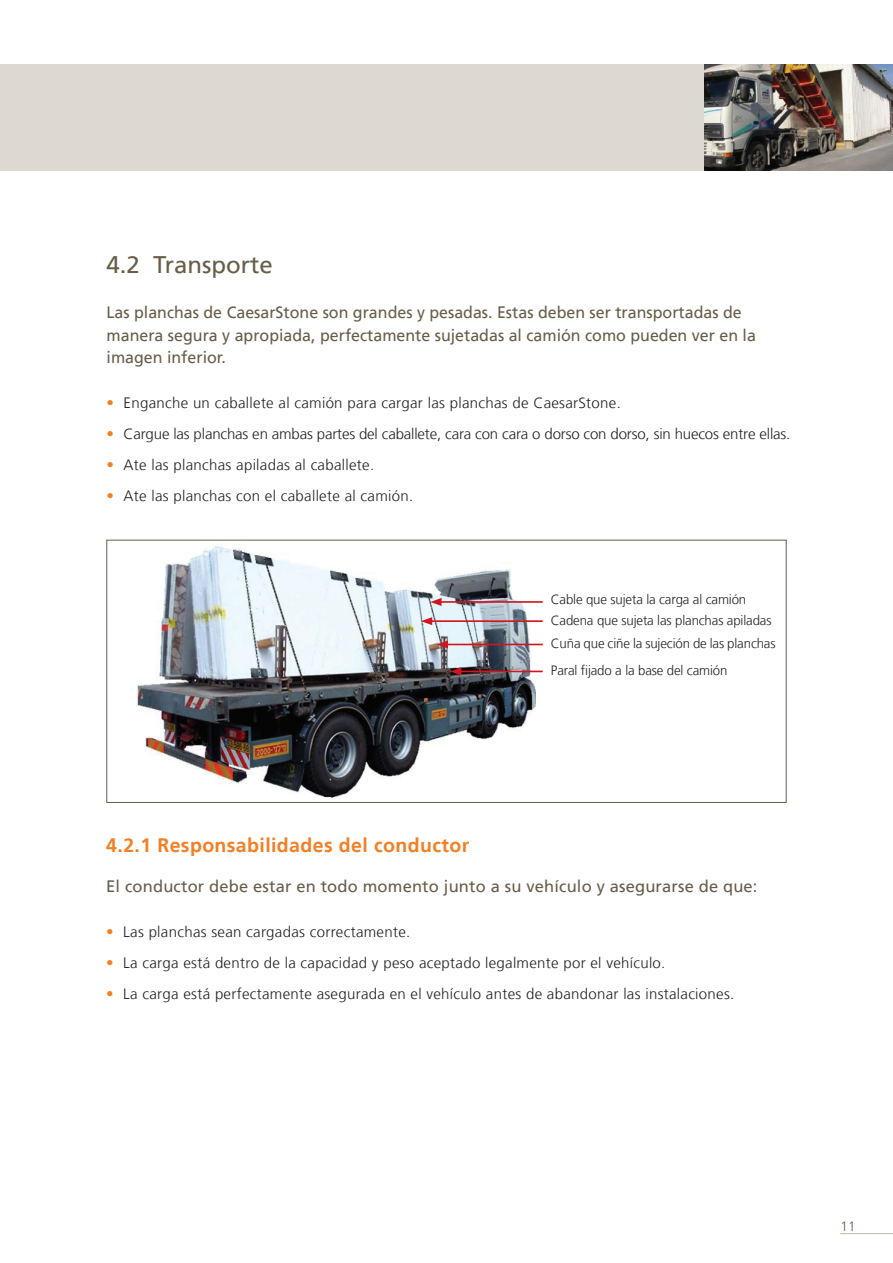
<style>
.page{position:relative;width:893px;height:1263px;background:#fff}
.page>*{position:absolute;margin:0;border:0;box-sizing:border-box;transform-origin:0 0}
.t1{font:24px "Frutiger";color:#685d49}
.t2{font:700 19.5px "Frutiger";letter-spacing:.02em;color:#f48026}
.t3{font:16.5px/22.5px "Frutiger";color:#685d49}
.t4{font:300 15px "Frutiger";letter-spacing:.02em;color:#231f20}
.t5{font:300 15px "Frutiger";letter-spacing:-.01em;color:#231f20}
.t6{font:300 13.5px/27.5px "Frutiger";letter-spacing:-.01em;color:#231f20}
.t7{font:300 13.5px "Frutiger";color:#685d49}
.s1{color:#f48026}
</style>
<div class="page">
<div style="left:0;top:64px;width:893px;height:107px;background:#ddd9d1"></div>
<hr style="left:840px;top:1233px;width:53px;height:1px;background:#c0b9aa">
<img style="left:136px;top:545px;width:402px;height:253px">
<div style="left:106px;top:540px;width:681px;height:263px;border:1px solid #685d49"></div>
<hr style="left:439px;top:601px;width:104px;height:2px;background:#d11621">
<svg style="left:430px;top:598px;width:12px;height:8px"></svg>
<hr style="left:429px;top:620px;width:114px;height:2px;background:#d11621">
<svg style="left:421px;top:617px;width:11px;height:8px"></svg>
<hr style="left:445px;top:644px;width:98px;height:1px;background:#d11621">
<svg style="left:437px;top:640px;width:11px;height:8px"></svg>
<hr style="left:459px;top:671px;width:84px;height:1px;background:#d11621">
<svg style="left:450px;top:667px;width:11px;height:8px"></svg>
<img style="left:704px;top:64px;width:189px;height:107px">
<h1 class="t1" style="left:107px;top:251px;width:168px">4.2 Transporte</h1>
<p class="t3" style="left:107px;top:301px;width:651px">Las planchas de CaesarStone son grandes y pesadas. Estas deben ser transportadas de manera segura y apropiada, perfectamente sujetadas al camión como pueden ver en la imagen inferior.</p>
<p class="t4" style="left:107px;top:394px;width:516px"><span class="s1">•</span> Enganche un caballete al camión para cargar las planchas de CaesarStone.</p>
<p class="t5" style="left:107px;top:425px;width:685px"><span class="s1">•</span> Cargue las planchas en ambas partes del caballete, cara con cara o dorso con dorso, sin huecos entre ellas.</p>
<p class="t4" style="left:107px;top:456px;width:269px"><span class="s1">•</span> Ate las planchas apiladas al caballete.</p>
<p class="t4" style="left:107px;top:487px;width:308px"><span class="s1">•</span> Ate las planchas con el caballete al camión.</p>
<p class="t6" style="left:551px;top:586px;width:197px">Cable que sujeta la carga al camión</p>
<p class="t6" style="left:551px;top:630px;width:226px">Cuña que ciñe la sujeción de las planchas<br>Paral fijado a la base del camión</p>
<p class="t6" style="left:551px;top:607px;width:222px">Cadena que sujeta las planchas apiladas</p>
<h2 class="t2" style="left:106px;top:834px;width:364px">4.2.1 Responsabilidades del conductor</h2>
<p class="t3" style="left:106px;top:875px;width:653px">El conductor debe estar en todo momento junto a su vehículo y asegurarse de que:</p>
<p class="t4" style="left:106px;top:923px;width:306px"><span class="s1">•</span> Las planchas sean cargadas correctamente.</p>
<p class="t4" style="left:106px;top:954px;width:561px"><span class="s1">•</span> La carga está dentro de la capacidad y peso aceptado legalmente por el vehículo.</p>
<p class="t4" style="left:106px;top:985px;width:629px"><span class="s1">•</span> La carga está perfectamente asegurada en el vehículo antes de abandonar las instalaciones.</p>
<p class="t7" style="left:840px;top:1218px;width:17px">11</p>
</div>
